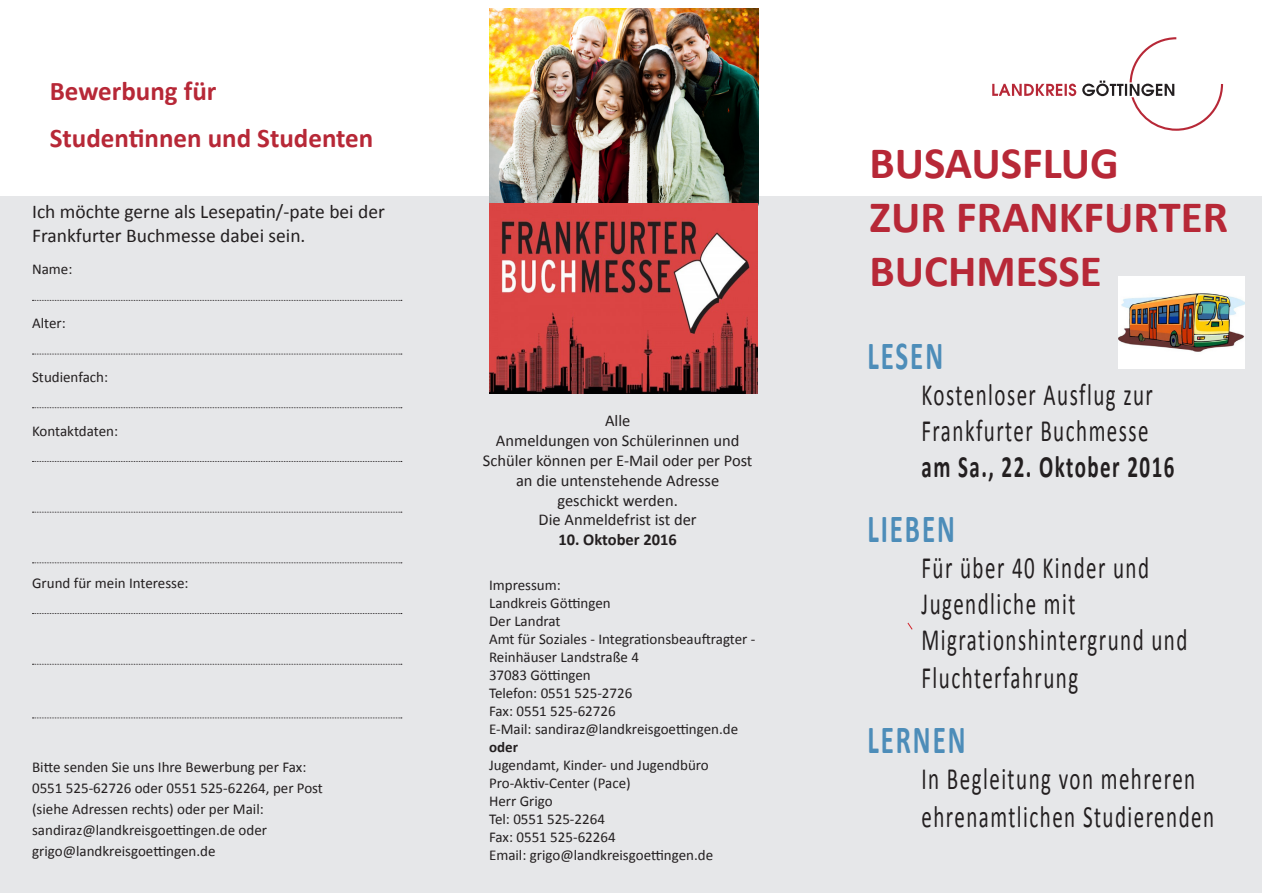
<style>
.page{position:relative;width:1263px;height:893px;background:#fff}
.page>*{position:absolute;margin:0;border:0;box-sizing:border-box;transform-origin:0 0}
.t1{font:700 45px/54px "Calibri";color:#b72837}
.t2{font:700 39.9px "Calibri";letter-spacing:.07em;color:#4d8db9;scale:.68 1}
.t3{font:31.05px/36px "Calibri";letter-spacing:.07em;color:#231f20;scale:.68 1}
.Headline{font:700 27px "Calibri";color:#b72837}
.Copy{font:19.5px/23.4px "Calibri";color:#231f20}
.t4{font:16.5px/19.8px "Calibri";color:#231f20;text-align:center}
.t5{font:700 16.5px "Calibri";color:#231f20}
.Adresse{font:15px/18px "Calibri";color:#231f20}
.Copy-2{font:15px/21px "Calibri";color:#231f20}
.Copy_Kasten_Linie{font:15px "Calibri";color:#231f20}
.Adresse-2{font:700 15px "Calibri";color:#231f20}
.s1{font-weight:700}
</style>
<div class="page">
<div style="left:1px;top:196px;width:1261px;height:697px;background:#e6e7e9"></div>
<svg style="left:992px;top:84px;width:84px;height:12px"></svg>
<svg style="left:1082px;top:37px;width:141px;height:94px"></svg>
<svg style="left:32px;top:300px;width:370px;height:1px"></svg>
<svg style="left:32px;top:354px;width:370px;height:1px"></svg>
<svg style="left:32px;top:407px;width:370px;height:1px"></svg>
<svg style="left:32px;top:461px;width:370px;height:1px"></svg>
<svg style="left:32px;top:512px;width:370px;height:1px"></svg>
<svg style="left:32px;top:562px;width:370px;height:1px"></svg>
<svg style="left:32px;top:613px;width:370px;height:1px"></svg>
<svg style="left:32px;top:664px;width:370px;height:1px"></svg>
<svg style="left:32px;top:718px;width:370px;height:1px"></svg>
<img style="left:489px;top:9px;width:269px;height:384px">
<svg style="left:908px;top:623px;width:4px;height:6px"></svg>
<img style="left:1118px;top:276px;width:127px;height:92px">
<p class="Headline" style="left:50px;top:73px;width:168px">Bewerbung für</p>
<p class="Headline" style="left:50px;top:121px;width:325px">Studentinnen und Studenten</p>
<p class="Copy" style="left:32px;top:200px;width:354px">Ich möchte gerne als Lesepatin/-pate bei der<br>Frankfurter Buchmesse dabei sein.</p>
<p class="Copy_Kasten_Linie" style="left:32px;top:260px;width:42px">Name:</p>
<p class="Copy_Kasten_Linie" style="left:32px;top:314px;width:35px">Alter:</p>
<p class="Copy_Kasten_Linie" style="left:32px;top:367px;width:78px">Studienfach:</p>
<p class="Copy_Kasten_Linie" style="left:32px;top:421px;width:87px">Kontaktdaten:</p>
<p class="Copy_Kasten_Linie" style="left:32px;top:573px;width:158px">Grund für mein Interesse:</p>
<p class="Copy-2" style="left:32px;top:757px;width:292px">Bitte senden Sie uns Ihre Bewerbung per Fax:<br>0551 525-62726 oder 0551 525-62264, per Post (siehe Adressen rechts) oder per Mail: sandiraz@landkreisgoettingen.de oder grigo@landkreisgoettingen.de</p>
<p class="t4" style="left:605px;top:411px;width:27px">Alle</p>
<p class="t4" style="left:483px;top:431px;width:271px">Anmeldungen von Schülerinnen und<br>Schüler können per E-Mail oder per Post an die untenstehende Adresse</p>
<p class="t4" style="left:557px;top:490px;width:122px">geschickt werden.</p>
<p class="t4" style="left:539px;top:510px;width:160px">Die Anmeldefrist ist der</p>
<p class="t5" style="left:558px;top:529px;width:120px">10. Oktober 2016</p>
<p class="Adresse" style="left:489px;top:576px;width:123px">Impressum:<br>Landkreis Göttingen</p>
<p class="Adresse" style="left:489px;top:612px;width:73px">Der Landrat</p>
<p class="Adresse" style="left:489px;top:630px;width:268px">Amt für Soziales - Integrationsbeauftragter -<br>Reinhäuser Landstraße 4</p>
<p class="Adresse" style="left:489px;top:666px;width:103px">37083 Göttingen</p>
<p class="Adresse" style="left:489px;top:684px;width:145px">Telefon: 0551 525-2726</p>
<p class="Adresse" style="left:489px;top:702px;width:128px">Fax: 0551 525-62726</p>
<p class="Adresse" style="left:489px;top:720px;width:251px">E-Mail: sandiraz@landkreisgoettingen.de</p>
<p class="Adresse-2" style="left:489px;top:737px;width:30px">oder</p>
<p class="Adresse" style="left:489px;top:756px;width:221px">Jugendamt, Kinder- und Jugendbüro</p>
<p class="Adresse" style="left:489px;top:774px;width:143px">Pro-Aktiv-Center (Pace)</p>
<p class="Adresse" style="left:489px;top:792px;width:65px">Herr Grigo</p>
<p class="Adresse" style="left:489px;top:810px;width:117px">Tel: 0551 525-2264</p>
<p class="Adresse" style="left:489px;top:828px;width:128px">Fax: 0551 525-62264</p>
<p class="Adresse" style="left:489px;top:846px;width:226px">Email: grigo@landkreisgoettingen.de</p>
<p class="t1" style="left:870px;top:136px;width:251px">BUSAUSFLUG</p>
<p class="t1" style="left:870px;top:190px;width:360px">ZUR FRANKFURTER<br>BUCHMESSE</p>
<p class="t2" style="left:867px;top:330px;width:113px">LESEN</p>
<p class="t3" style="left:921px;top:377px;width:342px">Kostenloser Ausflug zur</p>
<p class="t3" style="left:921px;top:413px;width:373px">Frankfurter Buchmesse <span class="s1">am Sa., 22. Oktober 2016</span></p>
<p class="t2" style="left:867px;top:503px;width:130px">LIEBEN</p>
<p class="t3" style="left:921px;top:550px;width:336px">Für über 40 Kinder und</p>
<p class="t3" style="left:921px;top:586px;width:228px">Jugendliche mit</p>
<p class="t3" style="left:921px;top:621px;width:393px;line-height:37.8px">Migrationshintergrund und<br>Fluchterfahrung</p>
<p class="t2" style="left:867px;top:714px;width:146px">LERNEN</p>
<p class="t3" style="left:921px;top:760px;width:404px">In Begleitung von mehreren</p>
<p class="t3" style="left:921px;top:798px;width:432px">ehrenamtlichen Studierenden</p>
</div>
